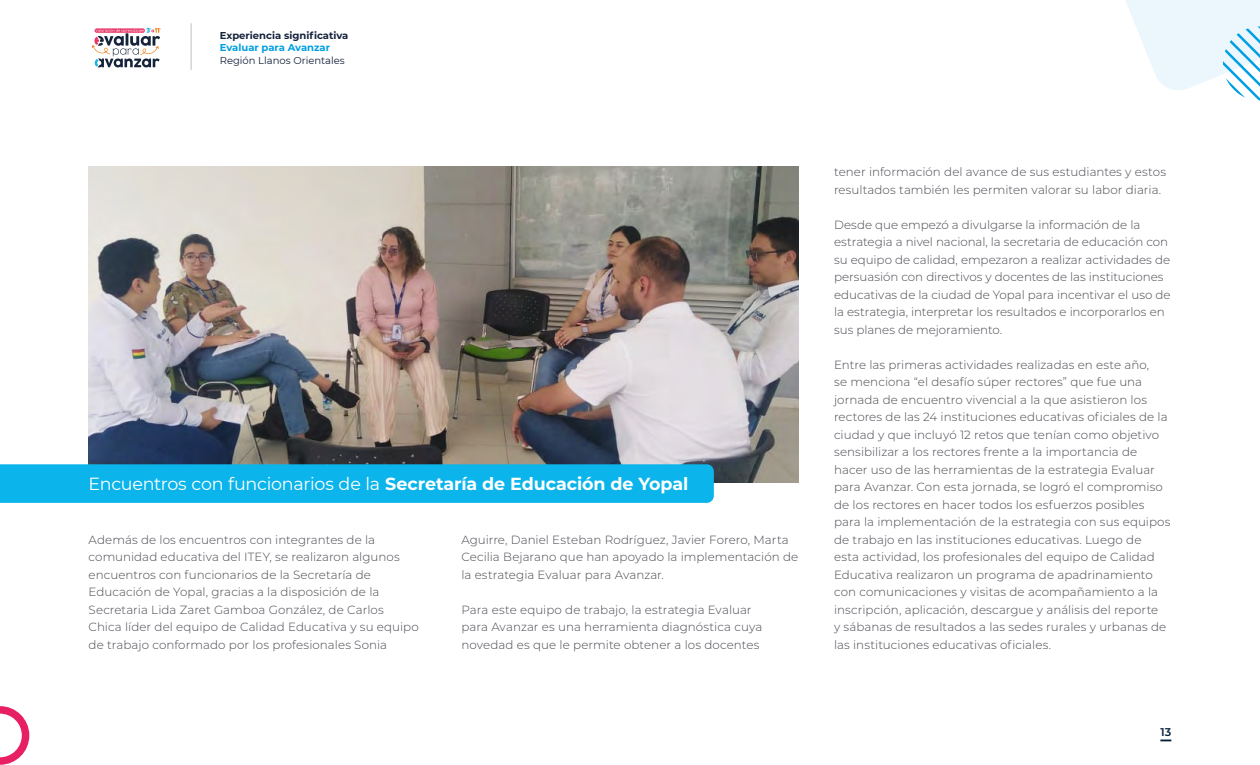
<style>
.page{position:relative;width:1260px;height:765px;background:#fff}
.page>*{position:absolute;margin:0;border:0;box-sizing:border-box;transform-origin:0 0}
.t1{font:17.5px "Montserrat";letter-spacing:-.015em;color:#fff}
.T1{font:300 11.88px/17.5px "Montserrat";letter-spacing:.005em;color:#48474f}
.t2{font:600 11.25px "Montserrat";color:#06223d}
.t3{font:700 10px "Montserrat";color:#15233b}
.t4{font:10px "Montserrat";color:#15233b}
.t5{font:700 10px "Montserrat";color:#009fe3}
.s1{font-weight:700}
</style>
<div class="page">
<hr style="left:191px;top:23px;width:1px;height:47px;background:#ccc">
<svg style="left:92px;top:28px;width:69px;height:39px"></svg>
<svg style="left:0;top:706px;width:29px;height:59px"></svg>
<svg style="left:1125px;top:0;width:135px;height:101px"></svg>
<img style="left:89px;top:166px;width:710px;height:317px">
<div style="left:0;top:464px;width:714px;height:39px;background:#0bb5eb"></div>
<p class="t3" style="left:220px;top:28px;width:130px">Experiencia significativa</p>
<p class="t5" style="left:220px;top:41px;width:112px">Evaluar para Avanzar</p>
<p class="t4" style="left:220px;top:54px;width:126px">Región Llanos Orientales</p>
<h2 class="t1" style="left:89px;top:471px;width:601px">Encuentros con funcionarios de la <span class="s1">Secretaría de Educación de Yopal</span></h2>
<p class="T1" style="left:89px;top:530px;width:332px">Además de los encuentros con integrantes de la comunidad educativa del ITEY, se realizaron algunos encuentros con funcionarios de la Secretaría de Educación de Yopal, gracias a la disposición de la Secretaria Lida Zaret Gamboa González, de Carlos Chica líder del equipo de Calidad Educativa y su equipo de trabajo conformado por los profesionales Sonia</p>
<p class="T1" style="left:461px;top:530px;width:339px">Aguirre, Daniel Esteban Rodríguez, Javier Forero, Marta<br>Cecilia Bejarano que han apoyado la implementación de la estrategia Evaluar para Avanzar.</p>
<p class="T1" style="left:461px;top:600px;width:303px">Para este equipo de trabajo, la estrategia Evaluar para Avanzar es una herramienta diagnóstica cuya novedad es que le permite obtener a los docentes</p>
<p class="T1" style="left:834px;top:163px;width:333px">tener información del avance de sus estudiantes y estos resultados también les permiten valorar su labor diaria.</p>
<p class="T1" style="left:834px;top:215px;width:338px">Desde que empezó a divulgarse la información de la estrategia a nivel nacional, la secretaria de educación con su equipo de calidad, empezaron a realizar actividades de persuasión con directivos y docentes de las instituciones educativas de la ciudad de Yopal para incentivar el uso de la estrategia, interpretar los resultados e incorporarlos en sus planes de mejoramiento.</p>
<p class="T1" style="left:834px;top:355px;width:338px">Entre las primeras actividades realizadas en este año,<br>se menciona “el desafío súper rectores” que fue una jornada de encuentro vivencial a la que asistieron los rectores de las 24 instituciones educativas oficiales de la ciudad y que incluyó 12 retos que tenían como objetivo sensibilizar a los rectores frente a la importancia de hacer uso de las herramientas de la estrategia Evaluar para Avanzar. Con esta jornada, se logró el compromiso de los rectores en hacer todos los esfuerzos posibles para la implementación de la estrategia con sus equipos de trabajo en las instituciones educativas. Luego de<br>esta actividad, los profesionales del equipo de Calidad Educativa realizaron un programa de apadrinamiento con comunicaciones y visitas de acompañamiento a la inscripción, aplicación, descargue y análisis del reporte<br>y sábanas de resultados a las sedes rurales y urbanas de las instituciones educativas oficiales.</p>
<p class="t2" style="left:1160px;top:724px;width:12px">13</p>
</div>
